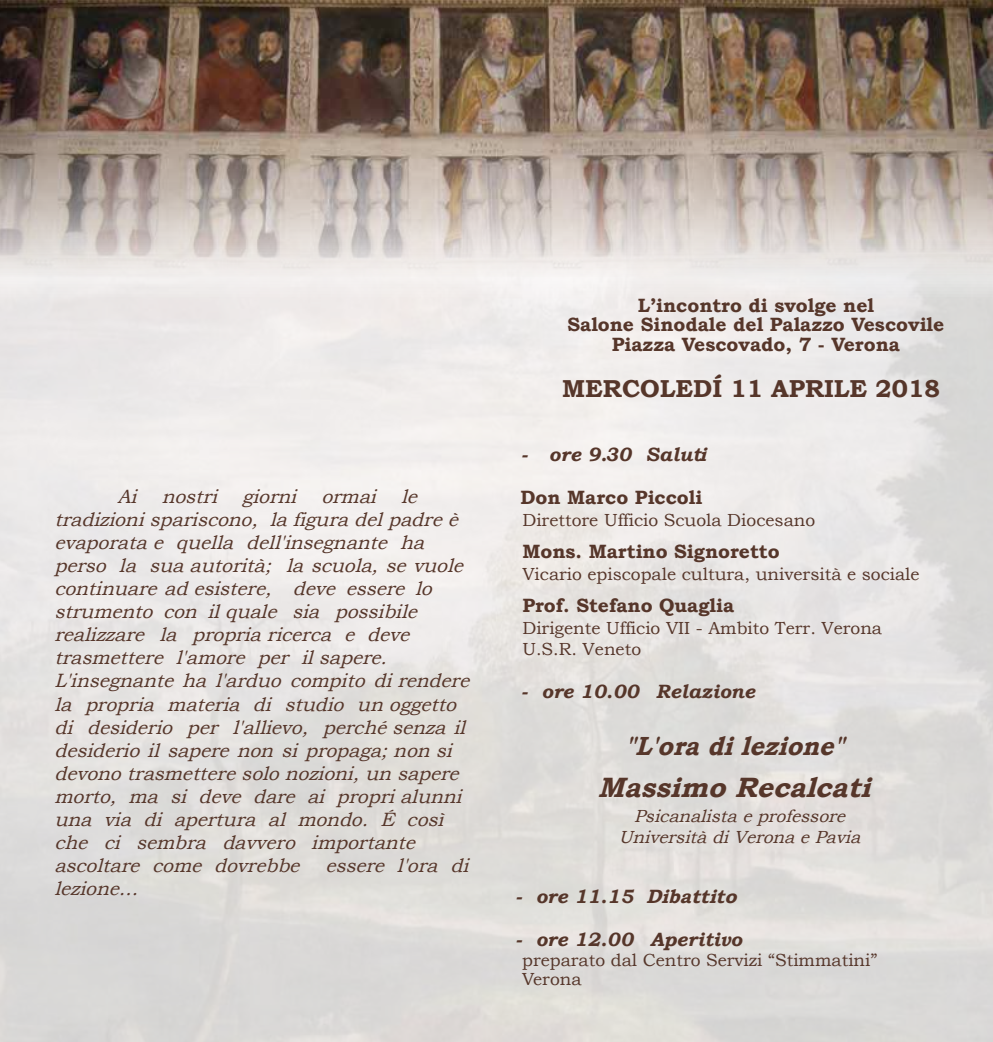
<style>
.page{position:relative;width:993px;height:1042px;background:#fff}
.page>*{position:absolute;margin:0;border:0;box-sizing:border-box;transform-origin:0 0}
.t1{font:italic 700 28px "Bookman Old Style";color:#56362a}
.t2{font:italic 700 26.25px "Bookman Old Style";color:#56362a;scale:.95 1}
.t3{font:700 24.5px "Bookman Old Style";color:#56362a}
.t4{font:italic 19.25px/23.1px "Bookman Old Style";color:#56362a}
.t5{font:700 19.25px/19.2px "Bookman Old Style";color:#56362a;text-align:center}
.t6{font:italic 700 19.25px "Bookman Old Style";color:#56362a}
.t7{font:italic 700 19.25px "Bookman Old Style";color:#56362a}
.t8{font:17.5px/21px "Bookman Old Style";color:#56362a}
.t9{font:italic 17.5px/21px "Bookman Old Style";color:#56362a;text-align:center}
.s1{font-style:inherit}
</style>
<div class="page">
<img style="left:0;top:0;width:992px;height:277px">
<p class="t4" style="left:54px;top:484px;width:423px;text-indent:63px">Ai nostri giorni ormai le tradizionispariscono, lafiguradelpadreè evaporatae quella dell'insegnante ha perso la suaautorità; lascuola,sevuole continuareadesistere, deve essere lo strumento con ilquale sia possibile realizzare la propriaricerca e deve trasmettere l'amore per ilsapere.<br>L'insegnante ha l'arduo compito direndere la propria materia di studio un oggetto di desiderio per l'allievo, perchésenza il desiderio il sapere non si propaga;non si devonotrasmetteresolonozioni,un sapere morto, ma si deve dare ai proprialunni una via di apertura al mondo. É così che ci sembra davvero importante ascoltare come dovrebbe essere l'ora di lezione…</p>
<p class="t5" style="left:567px;top:295px;width:378px">L’incontro di svolge nel<br>Salone Sinodale del Palazzo Vescovile<br>Piazza Vescovado, 7 - Verona</p>
<p class="t3" style="left:562px;top:371px;width:379px">MERCOLEDÍ 11 APRILE 2018</p>
<p class="t6" style="left:520px;top:443px;width:194px"><span class="s1">-</span> ore 9.30 Salut<span class="s1">i</span></p>
<p class="t5" style="left:520px;top:488px;width:183px">Don Marco Piccoli</p>
<p class="t8" style="left:522px;top:509px;width:294px">Direttore Ufficio Scuola Diocesano</p>
<p class="t5" style="left:522px;top:542px;width:259px">Mons. Martino Signoretto</p>
<p class="t8" style="left:522px;top:563px;width:398px">Vicario episcopale cultura, università e sociale</p>
<p class="t5" style="left:522px;top:596px;width:213px">Prof. Stefano Quaglia</p>
<p class="t8" style="left:522px;top:617px;width:361px">Dirigente Ufficio VII - Ambito Terr. Verona<br>U.S.R. Veneto</p>
<p class="t6" style="left:520px;top:680px;width:236px"><span class="s1">-</span> ore 10.00 Relazione</p>
<h2 class="t2" style="left:624px;top:727px;width:243px">"L'oradilezione"</h2>
<h1 class="t1" style="left:597px;top:767px;width:284px">MassimoRecalcati</h1>
<p class="t9" style="left:618px;top:806px;width:249px">Psicanalistaeprofessore<br>UniversitàdiVeronaePavia</p>
<p class="t7" style="left:514px;top:883px;width:230px">- <span class="s1">o r e 1 1 . 1 5</span> Dibattito</p>
<p class="t6" style="left:514px;top:927px;width:229px"><span class="s1">-</span> ore 12.00 Aperitivo</p>
<p class="t8" style="left:522px;top:950px;width:356px;line-height:19.6px">preparato dal Centro Servizi “Stimmatini”<br>Verona</p>
</div>
